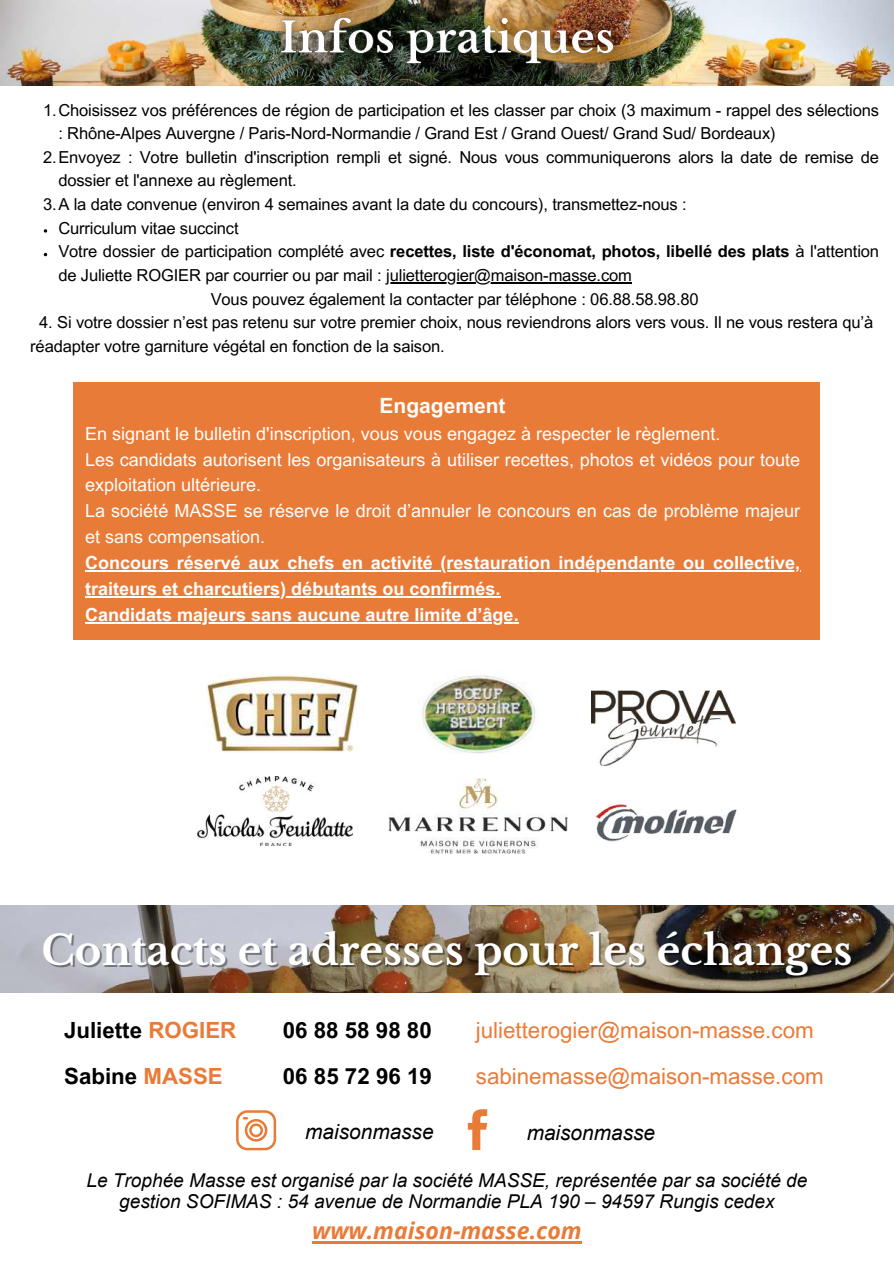
<style>
.page{position:relative;width:894px;height:1264px;background:#fff}
.page>*{position:absolute;margin:0;border:0;box-sizing:border-box;transform-origin:0 0}
.t1{font:700 40.5px "Libre Baskerville";color:#fff}
.t2{font:italic 700 23.1px "Open Sans";color:#e97b38}
.t3{font:22.35px "Arial MT Pro";color:#e97b38}
.t4{font:700 22.35px "Arial MT Pro";color:#000}
.t5{font:700 21px "Arial MT Pro";color:#fff}
.t6{font:italic 20.85px "Arial";color:#000}
.t7{font:italic 19.05px/20.7px "Arial";color:#000;text-align:center}
.t8{font:18px/26px "Arial MT Pro";color:#fff}
.t9{font:700 18px/26px "Arial MT Pro";color:#fff}
.t10{font:16.5px/23.7px "Arial MT Pro";letter-spacing:-.01em;color:#000}
.s1{font-weight:700}
.s2{color:#e97b38}
</style>
<div class="page">
<img style="left:419px;top:675px;width:116px;height:78px">
<img style="left:206px;top:675px;width:153px;height:77px">
<img style="left:197px;top:776px;width:155px;height:69px">
<img style="left:595px;top:804px;width:142px;height:37px">
<div style="left:74px;top:382px;width:746px;height:258px;background:#e97b38"></div>
<hr style="left:85px;top:570px;width:715px;height:1px;background:#fff">
<hr style="left:85px;top:596px;width:415px;height:1px;background:#fff">
<hr style="left:85px;top:622px;width:433px;height:1px;background:#fff">
<img style="left:0;top:905px;width:893px;height:87px">
<svg style="left:236px;top:1110px;width:40px;height:40px"></svg>
<svg style="left:467px;top:1109px;width:20px;height:40px"></svg>
<img style="left:388px;top:778px;width:179px;height:75px">
<img style="left:591px;top:690px;width:144px;height:76px">
<img style="left:0;top:0;width:893px;height:85px">
<hr style="left:312px;top:1241px;width:269px;height:2px;background:#e97b38">
<hr style="left:386px;top:282px;width:245px;height:1px;background:#000">
<img style="left:262px;top:0;width:371px;height:85px">
<p class="t10" style="left:43px;top:100px;width:837px">1.Choisissez vos préférences de région de participation et les classer par choix (3 maximum - rappel des sélections</p>
<p class="t10" style="left:58px;top:124px;width:718px">: Rhône-Alpes Auvergne / Paris-Nord-Normandie / Grand Est / Grand Ouest/ Grand Sud/ Bordeaux)</p>
<p class="t10" style="left:43px;top:147px;width:837px">2.Envoyez : Votre bulletin d'inscription rempli et signé. Nous vous communiquerons alors la date de remise de</p>
<p class="t10" style="left:58px;top:171px;width:240px">dossier et l'annexe au règlement.</p>
<p class="t10" style="left:43px;top:194px;width:645px">3.A la date convenue (environ 4 semaines avant la date du concours), transmettez-nous :</p>
<p class="t10" style="left:58px;top:218px;width:182px">Curriculum vitae succinct</p>
<p class="t10" style="left:58px;top:242px;width:822px">Votre dossier de participation complété avec <span class="s1">recettes, liste d'économat, photos, libellé des plats</span> à l'attention</p>
<p class="t10" style="left:58px;top:265px;width:575px">de Juliette ROGIER par courrier ou par mail : julietterogier@maison-masse.com</p>
<p class="t10" style="left:211px;top:289px;width:489px">Vous pouvez également la contacter par téléphone : 06.88.58.98.80</p>
<p class="t10" style="left:30px;top:313px;width:844px;text-indent:9px">4. Si votre dossier n’est pas retenu sur votre premier choix, nous reviendrons alors vers vous. Il ne vous restera qu’à réadapter votre garniture végétal en fonction de la saison.</p>
<p class="t5" style="left:379px;top:397px;width:127px">Engagement</p>
<p class="t8" style="left:85px;top:422px;width:716px">En signant le bulletin d'inscription, vous vous engagez à respecter le règlement.<br>Les candidats autorisent les organisateurs à utiliser recettes, photos et vidéos pour toute exploitation ultérieure.<br>La société MASSE se réserve le droit d’annuler le concours en cas de problème majeur et sans compensation.</p>
<p class="t9" style="left:85px;top:552px;width:716px">Concours réservé aux chefs en activité (restauration indépendante ou collective, traiteurs et charcutiers) débutants ou confirmés.<br>Candidats majeurs sans aucune autre limite d’âge.</p>
<h1 class="t1" style="left:42px;top:925px;width:812px">Contacts et adresses pour les échanges</h1>
<h3 class="t4" style="left:64px;top:1021px;width:174px">Juliette <span class="s2">ROGIER</span></h3>
<h3 class="t4" style="left:283px;top:1021px;width:150px">06 88 58 98 80</h3>
<h3 class="t3" style="left:475px;top:1021px;width:339px">julietterogier@maison-masse.com</h3>
<h3 class="t4" style="left:64px;top:1067px;width:160px">Sabine <span class="s2">MASSE</span></h3>
<h3 class="t4" style="left:283px;top:1068px;width:150px">06 85 72 96 19</h3>
<h3 class="t3" style="left:476px;top:1068px;width:349px">sabinemasse@maison-masse.com</h3>
<p class="t6" style="left:305px;top:1120px;width:130px">maisonmasse</p>
<p class="t6" style="left:526px;top:1121px;width:130px">maisonmasse</p>
<p class="t7" style="left:86px;top:1170px;width:722px">Le Trophée Masse est organisé par la société MASSE, représentée par sa société de gestion SOFIMAS : 54 avenue de Normandie PLA 190 – 94597 Rungis cedex</p>
<h2 class="t2" style="left:312px;top:1214px;width:271px">www.maison-masse.com</h2>
</div>
